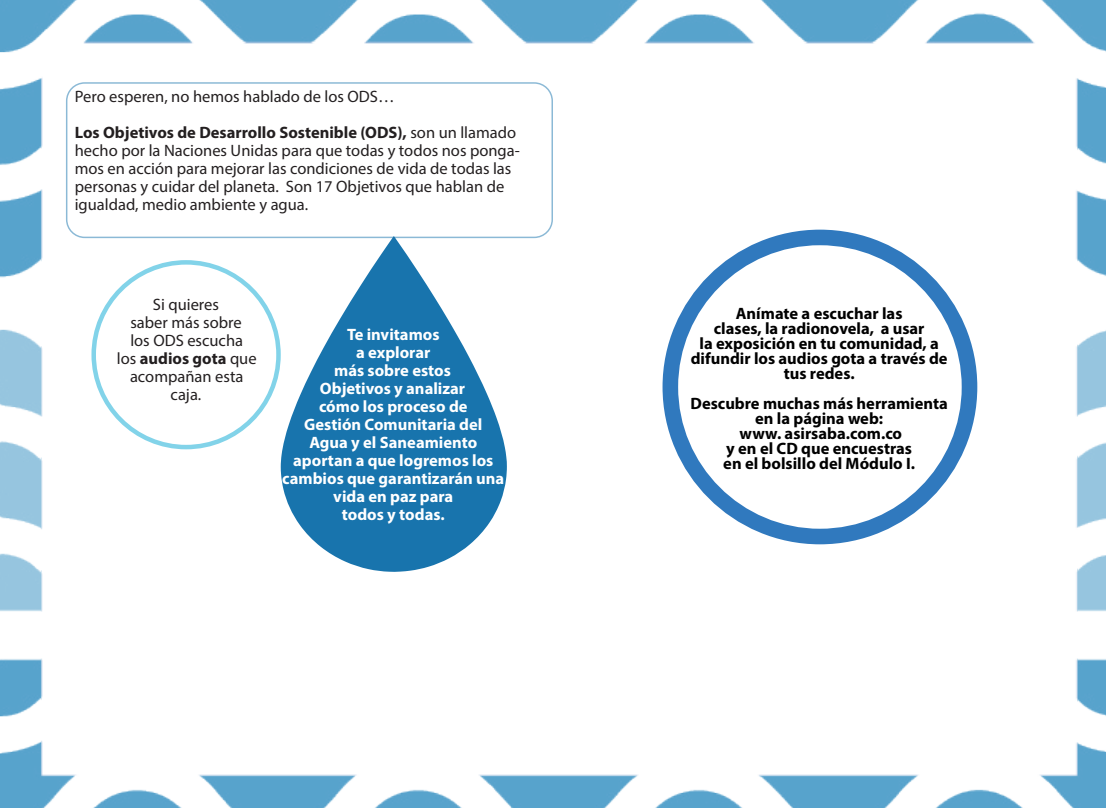
<style>
.page{position:relative;width:1106px;height:808px;background:#fff}
.page>*{position:absolute;margin:0;border:0;box-sizing:border-box;transform-origin:0 0}
.t1{font:16.5px/18px "Myriad Pro";color:#231f20}
.t2{font:700 16.5px/15px "Myriad Pro";color:#000;text-align:center}
.t3{font:700 16.5px/18px "Myriad Pro";color:#fff;text-align:center}
.s1{font-weight:700}
</style>
<div class="page">
<img style="left:0;top:0;width:1106px;height:808px">
<div style="left:662px;top:230px;width:315px;height:314px;background:#3079be;border-radius:50%"></div>
<div style="left:678px;top:245px;width:283px;height:284px;background:#fff;border-radius:50%"></div>
<svg style="left:281px;top:238px;width:226px;height:334px;fill:#1874ad"></svg>
<div style="left:91px;top:260px;width:190px;height:189px;border:4px solid #82d3e9;border-radius:50%"></div>
<div style="left:66px;top:82px;width:487px;height:156px;border:2px solid #1874ad;border-radius:18px"></div>
<p class="t1" style="left:75px;top:87px;width:321px">Pero esperen, no hemos hablado de los ODS…</p>
<p class="t1" style="left:75px;top:123px;width:446px"><span class="s1">Los Objetivos de Desarrollo Sostenible (ODS),</span> son un llamado hecho por la Naciones Unidas para que todas y todos nos ponga&shy;mos en acción para mejorar las condiciones de vida de todas las personas y cuidar del planeta. Son 17 Objetivos que hablan de igualdad, medio ambiente y agua.</p>
<p class="t1" style="left:117px;top:295px;width:141px;text-align:center">Si quieres<br>saber más sobre<br>los ODS escucha<br>los <span class="s1">audios gota</span> que acompañan esta caja.</p>
<p class="t3" style="left:282px;top:325px;width:223px">Te invitamos<br>a explorar<br>más sobre estos<br>Objetivos y analizar<br>cómo los proceso de<br>Gestión Comunitaria del<br>Agua y el Saneamiento aportan a que logremos los cambios que garantizarán una vida en paz para</p>
<p class="t3" style="left:342px;top:505px;width:104px">todos y todas.</p>
<p class="t2" style="left:690px;top:305px;width:258px">Anímate a escuchar las<br>clases, la radionovela, a usar<br>la exposición en tu comunidad, a difundir los audios gota a través de tus redes.</p>
<p class="t2" style="left:690px;top:395px;width:259px">Descubre muchas más herramienta</p>
<p class="t2" style="left:755px;top:410px;width:129px">en la página web:</p>
<p class="t2" style="left:739px;top:425px;width:164px">www. asirsaba.com.co</p>
<p class="t2" style="left:726px;top:440px;width:187px">y en el CD que encuestras</p>
<p class="t2" style="left:723px;top:455px;width:193px">en el bolsillo del Módulo I.</p>
</div>
